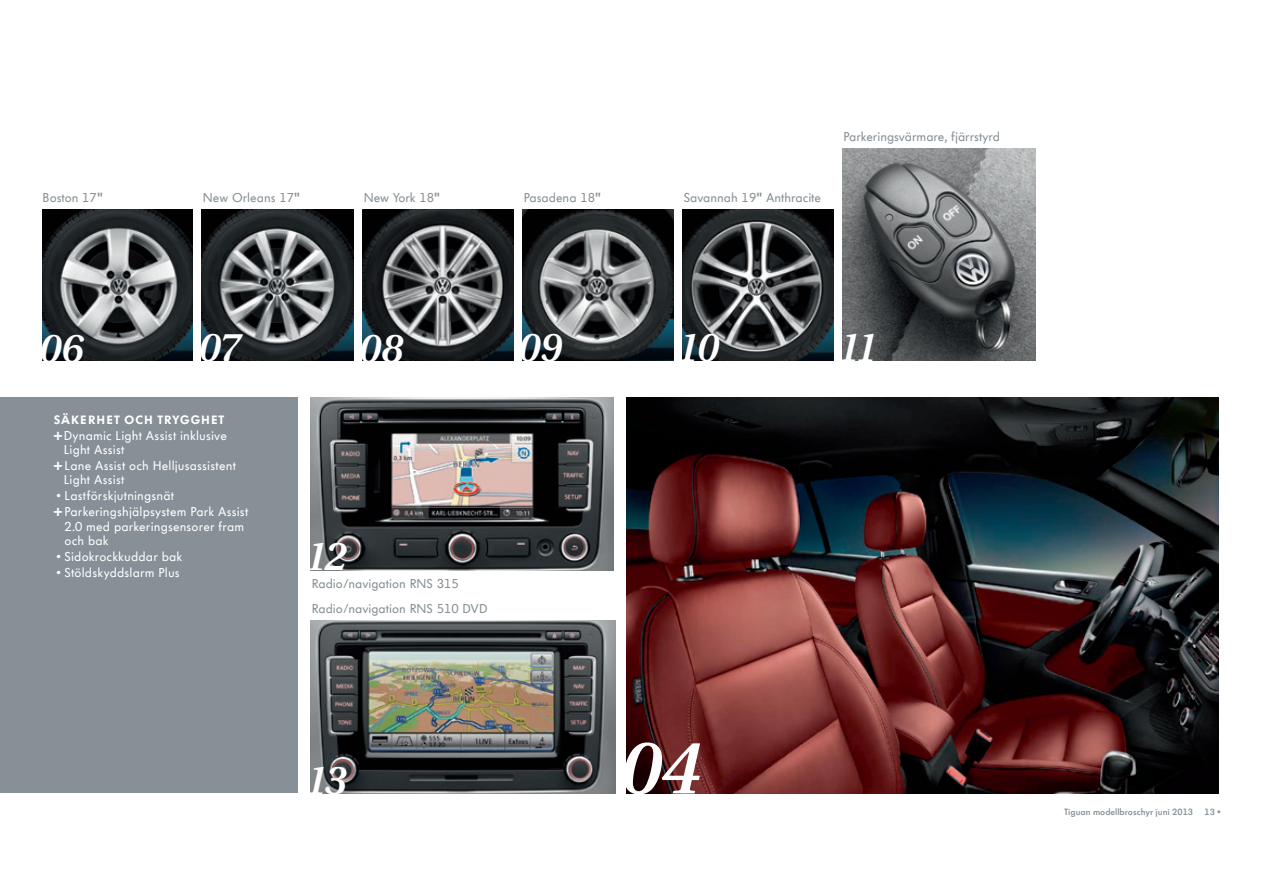
<style>
.page{position:relative;width:1263px;height:893px;background:#fff}
.page>*{position:absolute;margin:0;border:0;box-sizing:border-box;transform-origin:0 0}
.t1{font:italic 600 75px "VW Utopia";color:#fff}
.t2{font:italic 600 40.05px "VW Utopia";color:#fff}
.t3{font:12.75px/14.2px "VW Headline OT";letter-spacing:.015em;color:#fff}
.t4{font:12.75px "VW Headline OT";color:#869096}
.t5{font:900 12px "VW Headline OT";letter-spacing:.08em;color:#fff}
.t6{font:600 9px "VW Headline OT";color:#869096}
.s1{font-family:"Volkswagen Headline Osf"}
.s2{font-weight:900;font-size:13.8px}
.s3{font-weight:900}
</style>
<div class="page">
<div style="left:0;top:398px;width:298px;height:395px;background:#869096"></div>
<img style="left:626px;top:398px;width:592px;height:395px">
<img style="left:310px;top:398px;width:304px;height:172px">
<img style="left:310px;top:620px;width:306px;height:173px">
<img style="left:42px;top:209px;width:151px;height:152px">
<img style="left:842px;top:149px;width:193px;height:212px">
<img style="left:682px;top:209px;width:151px;height:152px">
<img style="left:522px;top:209px;width:151px;height:152px">
<img style="left:201px;top:209px;width:153px;height:152px">
<img style="left:362px;top:209px;width:151px;height:152px">
<p class="t4" style="left:43px;top:190px;width:62px">Boston 17<span class="s1">"</span></p>
<h2 class="t2" style="left:37px;top:325px;width:46px">06</h2>
<p class="t4" style="left:203px;top:190px;width:99px">New Orleans 17<span class="s1">"</span></p>
<p class="t4" style="left:364px;top:190px;width:78px">New York 18<span class="s1">"</span></p>
<p class="t4" style="left:524px;top:190px;width:79px">Pasadena 18<span class="s1">"</span></p>
<p class="t4" style="left:684px;top:190px;width:139px">Savannah 19<span class="s1">"</span> Anthracite</p>
<p class="t4" style="left:843px;top:129px;width:158px">Parkeringsvärmare, fjärrstyrd</p>
<h2 class="t2" style="left:197px;top:325px;width:42px">07</h2>
<h2 class="t2" style="left:357px;top:326px;width:45px">08</h2>
<h2 class="t2" style="left:516px;top:325px;width:46px">09</h2>
<h2 class="t2" style="left:678px;top:325px;width:41px">10</h2>
<h2 class="t2" style="left:839px;top:325px;width:36px">11</h2>
<p class="t5" style="left:54px;top:411px;width:170px">SÄKERHET OCH TRYGGHET</p>
<p class="t3" style="left:64px;top:429px;width:165px;text-indent:-10px"><span class="s2">+</span>Dynamic Light Assist inklusive<br>Light Assist</p>
<p class="t3" style="left:64px;top:459px;width:174px;text-indent:-10px"><span class="s2">+</span>Lane Assist och Helljusassistent<br>Light Assist</p>
<p class="t3" style="left:54px;top:488px;width:196px;line-height:15.9px">• Lastförskjutningsnät<br><span class="s2">+</span> Parkeringshjälpsystem Park Assist</p>
<p class="t3" style="left:65px;top:519px;width:181px">2.0 med parkeringsensorer fram och bak</p>
<p class="t3" style="left:56px;top:549px;width:127px">• Sidokrockkuddar bak</p>
<p class="t3" style="left:56px;top:565px;width:125px">• Stöldskyddslarm Plus</p>
<h2 class="t2" style="left:306px;top:534px;width:40px">12</h2>
<p class="t4" style="left:312px;top:576px;width:149px">Radio/navigation RNS 315</p>
<p class="t4" style="left:312px;top:601px;width:177px">Radio/navigation RNS 510 DVD</p>
<h2 class="t2" style="left:307px;top:757px;width:39px">13</h2>
<h1 class="t1" style="left:617px;top:725px;width:82px">04</h1>
<p class="t6" style="left:1064px;top:806px;width:131px">Tiguan modellbroschyr juni 2013</p>
<p class="t6" style="left:1204px;top:806px;width:17px">13 <span class="s3">•</span></p>
</div>
